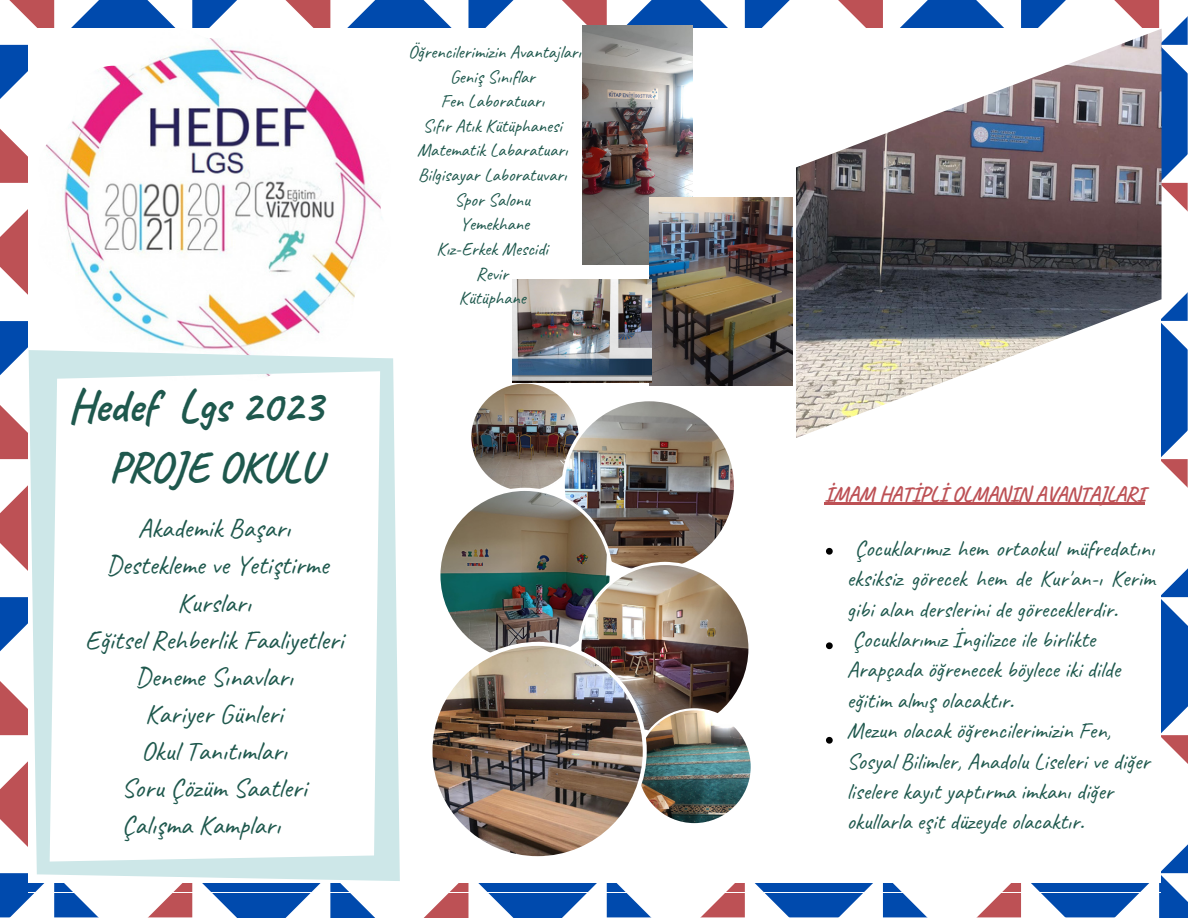
<style>
.page{position:relative;width:1188px;height:918px;background:#fff}
.page>*{position:absolute;margin:0;border:0;box-sizing:border-box;transform-origin:0 0}
.t1{font:700 45.45px "Caveat";color:#1e584d}
.t2{font:700 42.45px "Caveat";color:#1e584d}
.t3{font:27px/37.2px "Caveat";color:#1e584d;text-align:center}
.t4{font:22.8px/30.3px "Caveat";color:#1e584d}
.t5{font:700 21px "Caveat";color:#bd5155}
.t6{font:18.45px/24.6px "Caveat";color:#1e584d;text-align:center}
</style>
<div class="page">
<img style="left:0;top:0;width:1188px;height:918px">
<img style="left:582px;top:26px;width:111px;height:238px">
<img style="left:650px;top:198px;width:142px;height:188px">
<img style="left:513px;top:279px;width:138px;height:104px">
<p class="t1" style="left:68px;top:378px;width:256px">Hedef Lgs 2023</p>
<p class="t2" style="left:109px;top:440px;width:213px">PROJE OKULU</p>
<p class="t3" style="left:138px;top:510px;width:154px">Akademik Başarı</p>
<p class="t3" style="left:106px;top:547px;width:224px">Destekleme ve Yetiştirme<br>Kursları</p>
<p class="t3" style="left:85px;top:621px;width:261px">Eğitsel Rehberlik Faaliyetleri<br>Deneme Sınavları</p>
<p class="t3" style="left:145px;top:695px;width:139px">Kariyer Günleri</p>
<p class="t3" style="left:141px;top:732px;width:147px">Okul Tanıtımları</p>
<p class="t3" style="left:121px;top:770px;width:187px;text-align:left">Soru Çözüm Saatleri<br>Çalışma Kampları</p>
<p class="t6" style="left:408px;top:40px;width:174px">Öğrencilerimizin Avantajları<br>Geniş Sınıflar</p>
<p class="t6" style="left:440px;top:89px;width:105px">Fen Laboratuarı</p>
<p class="t6" style="left:423px;top:113px;width:141px">Sıfır Atık Kütüphanesi</p>
<p class="t6" style="left:417px;top:138px;width:152px">Matematik Labaratuarı</p>
<p class="t6" style="left:418px;top:163px;width:150px">Bilgisayar Laboratuvarı</p>
<p class="t6" style="left:455px;top:187px;width:77px">Spor Salonu</p>
<p class="t6" style="left:460px;top:212px;width:71px">Yemekhane</p>
<p class="t6" style="left:437px;top:237px;width:113px">Kız-Erkek Mescidi</p>
<p class="t6" style="left:477px;top:261px;width:33px">Revir</p>
<p class="t6" style="left:459px;top:286px;width:68px">Kütüphane</p>
<p class="t5" style="left:824px;top:481px;width:322px">İMAM HATİPLİ OLMANIN AVANTAJLARI</p>
<p class="t4" style="left:847px;top:533px;width:309px;text-align:justify;text-indent:8px">Çocuklarımız hem ortaokul müfredatını eksiksiz görecek hem de Kur'an-ı Kerim gibi alan derslerini de göreceklerdir.</p>
<p class="t4" style="left:847px;top:624px;width:275px">Çocuklarımız İngilizce ile birlikte<br>Arapçada öğrenecek böylece iki dilde eğitim almış olacaktır.</p>
<p class="t4" style="left:847px;top:716px;width:304px">Mezun olacak öğrencilerimizin Fen, Sosyal Bilimler, Anadolu Liseleri ve diğer liselere kayıt yaptırma imkanı diğer okullarla eşit düzeyde olacaktır.</p>
</div>
